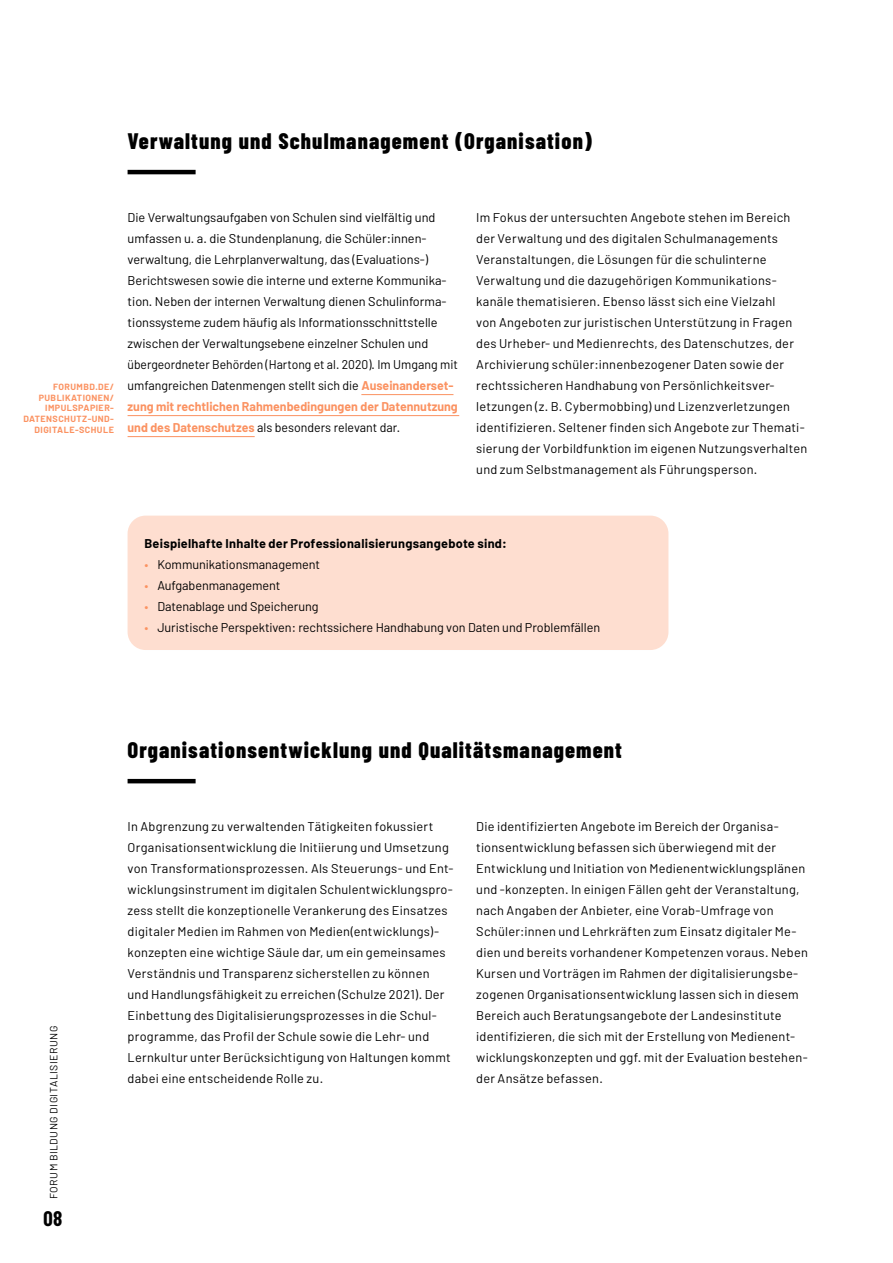
<style>
.page{position:relative;width:893px;height:1263px;background:#fff}
.page>*{position:absolute;margin:0;border:0;box-sizing:border-box;transform-origin:0 0}
.t1{font:800 22.5px "Barlow Condensed";letter-spacing:.05em;color:#000}
.t2{font:700 21px "Barlow Condensed";color:#000}
.t3{font:12.75px/21px "Barlow";letter-spacing:.02em;color:#000}
.t4{font:12.75px/21px "Barlow";color:#000}
.t5{font:12.75px "Barlow";letter-spacing:-.005em;color:#000}
.t6{font:700 12.75px "Barlow";letter-spacing:.02em;color:#000}
.t7{font:10.5px "Barlow";letter-spacing:.05em;color:#000}
.t8{font:700 9px/10.8px "Barlow";letter-spacing:.05em;color:#fb9261;text-align:right}
.s1{font-weight:700;color:#fb9261}
.s2{color:#fb9261}
</style>
<div class="page">
<hr style="left:128px;top:170px;width:68px;height:4px;background:#000">
<hr style="left:361px;top:394px;width:92px;height:1px;background:#fb9261">
<hr style="left:128px;top:415px;width:331px;height:1px;background:#fb9261">
<hr style="left:128px;top:436px;width:127px;height:1px;background:#fb9261">
<hr style="left:128px;top:779px;width:68px;height:4px;background:#000">
<div style="left:128px;top:516px;width:540px;height:134px;background:#feded0;border-radius:18px"></div>
<h1 class="t1" style="left:128px;top:126px;width:466px">Verwaltung und Schulmanagement (Organisation)</h1>
<p class="t8" style="left:23px;top:381px;width:92px">FORUMBD.DE/<br>PUBLIKATIONEN/<br>IMPULSPAPIER-<br>DATENSCHUTZ-UND-<br>DIGITALE-SCHULE</p>
<p class="t4" style="left:128px;top:207px;width:332px">Die Verwaltungsaufgaben von Schulen sind vielfältig und umfassen u. a. die Stundenplanung, die Schüler:innen&shy;verwaltung, die Lehrplanverwaltung, das (Evaluations-)<br>Berichtswesen sowie die interne und externe Kommunika&shy;tion. Neben der internen Verwaltung dienen Schulinforma&shy;tionssysteme zudem häufig als Informationsschnittstelle zwischen der Verwaltungsebene einzelner Schulen und übergeordneter Behörden (Hartong et al. 2020). Im Umgang mit umfangreichen Datenmengen stellt sich die <span class="s1">Auseinanderset&shy;zung mit rechtlichen Rahmenbedingungen der Datennutzung und des Datenschutzes</span> als besonders relevant dar.</p>
<p class="t3" style="left:476px;top:207px;width:333px">Im Fokus der untersuchten Angebote stehen im Bereich der Verwaltung und des digitalen Schulmanagements Veranstaltungen, die Lösungen für die schulinterne Verwaltung und die dazugehörigen Kommunikations&shy;kanäle thematisieren. Ebenso lässt sich eine Vielzahl<br>von Angeboten zur juristischen Unterstützung in Fragen des Urheber- und Medienrechts, des Datenschutzes, der Archivierung schüler:innenbezogener Daten sowie der rechtssicheren Handhabung von Persönlichkeitsver&shy;letzungen (z. B. Cybermobbing) und Lizenzverletzungen identifizieren. Seltener finden sich Angebote zur Themati&shy;sierung der Vorbildfunktion im eigenen Nutzungsverhalten und zum Selbstmanagement als Führungsperson.</p>
<p class="t6" style="left:145px;top:535px;width:364px">Beispielhafte Inhalte der Professionalisierungsangebote sind:</p>
<p class="t5" style="left:145px;top:556px;width:177px"><span class="s2">•</span> Kommunikationsmanagement</p>
<p class="t5" style="left:145px;top:577px;width:137px"><span class="s2">•</span> Aufgabenmanagement</p>
<p class="t5" style="left:145px;top:598px;width:175px"><span class="s2">•</span> Datenablage und Speicherung</p>
<p class="t5" style="left:145px;top:619px;width:457px"><span class="s2">•</span> Juristische Perspektiven: rechtssichere Handhabung von Daten und Problemfällen</p>
<p class="t7" style="left:47px;top:1199px;width:175px;rotate:-90deg">FORUM BILDUNG DIGITALISIERUNG</p>
<h2 class="t2" style="left:44px;top:1205px;width:20px">08</h2>
<h1 class="t1" style="left:128px;top:735px;width:496px">Organisationsentwicklung und Qualitätsmanagement</h1>
<p class="t3" style="left:128px;top:816px;width:327px">In Abgrenzung zu verwaltenden Tätigkeiten fokussiert Organisationsentwicklung die Initiierung und Umsetzung von Transformationsprozessen. Als Steuerungs- und Ent&shy;wicklungsinstrument im digitalen Schulentwicklungspro&shy;zess stellt die konzeptionelle Verankerung des Einsatzes digitaler Medien im Rahmen von Medien(entwicklungs)- konzepten eine wichtige Säule dar, um ein gemeinsames Verständnis und Transparenz sicherstellen zu können und Handlungsfähigkeit zu erreichen (Schulze 2021). Der Einbettung des Digitalisierungsprozesses in die Schul&shy;programme, das Profil der Schule sowie die Lehr- und Lernkultur unter Berücksichtigung von Haltungen kommt dabei eine entscheidende Rolle zu.</p>
<p class="t3" style="left:476px;top:816px;width:333px">Die identifizierten Angebote im Bereich der Organisa&shy;tionsentwicklung befassen sich überwiegend mit der Entwicklung und Initiation von Medienentwicklungsplänen und -konzepten. In einigen Fällen geht der Veranstaltung, nach Angaben der Anbieter, eine Vorab-Umfrage von Schüler:innen und Lehrkräften zum Einsatz digitaler Me&shy;dien und bereits vorhandener Kompetenzen voraus. Neben Kursen und Vorträgen im Rahmen der digitalisierungsbe&shy;zogenen Organisationsentwicklung lassen sich in diesem Bereich auch Beratungsangebote der Landesinstitute identifizieren, die sich mit der Erstellung von Medienent&shy;wicklungskonzepten und ggf. mit der Evaluation bestehen&shy;der Ansätze befassen.</p>
</div>
